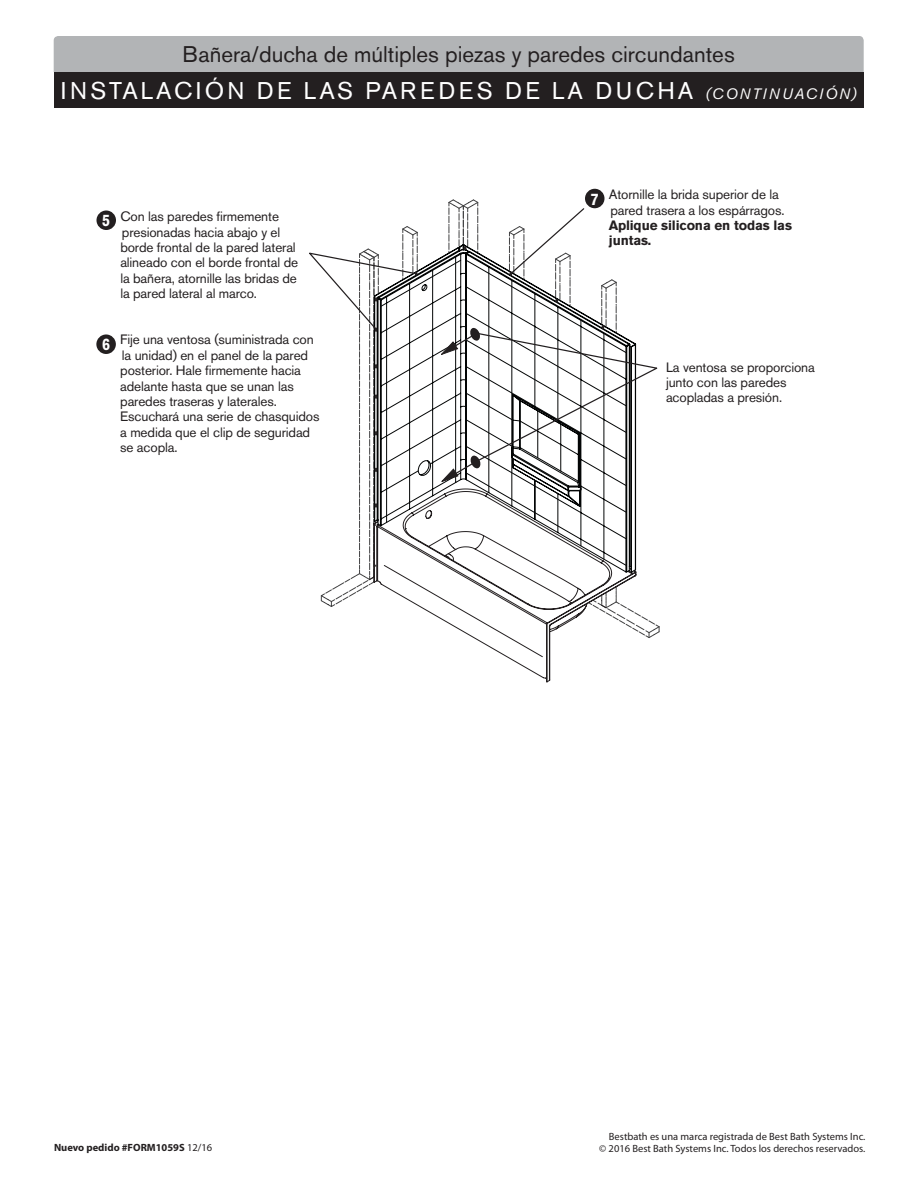
<style>
.page{position:relative;width:918px;height:1188px;background:#fff}
.page>*{position:absolute;margin:0;border:0;box-sizing:border-box;transform-origin:0 0}
.t1{font:24px "Akzidenz Grotesk BE";letter-spacing:.14em;color:#fff}
.t2{font:22.5px "Akzidenz Grotesk BE";color:#231f20}
.t3{font:13.5px/15.5px "Akzidenz Grotesk BE";letter-spacing:-.01em;color:#231f20}
.t4{font:700 13.5px/15px "Akzidenz Grotesk BE";letter-spacing:-.01em;color:#231f20}
.t5{font:10.5px/12px "Myriad Pro";color:#231f20;text-align:right}
.t6{font:700 10.5px "Myriad Pro";color:#231f20}
.s1{font-style:italic;font-size:15px}
.s2{font-weight:700;font-size:16.5px;color:#fff}
.s3{font-weight:400}
</style>
<div class="page">
<div style="left:54px;top:36px;width:810px;height:36px;background:#b2b4b6"></div>
<div style="left:54px;top:72px;width:810px;height:36px;background:#231f20"></div>
<svg style="left:475px;top:639px;width:76px;height:43px"></svg>
<svg style="left:320px;top:200px;width:340px;height:439px"></svg>
<svg style="left:309px;top:207px;width:351px;height:255px"></svg>
<div style="left:96px;top:211px;width:20px;height:19px;background:#231f20;border-radius:50%"></div>
<div style="left:96px;top:334px;width:20px;height:20px;background:#231f20;border-radius:50%"></div>
<div style="left:585px;top:189px;width:19px;height:19px;background:#231f20;border-radius:50%"></div>
<h2 class="t2" style="left:183px;top:41px;width:554px">Bañera/ducha de múltiples piezas y paredes circundantes</h2>
<h1 class="t1" style="left:61px;top:76px;width:797px">INSTALACIÓN DE LAS PAREDES DE LA DUCHA <span class="s1">(CONTINUACIÓN)</span></h1>
<p class="t3" style="left:120px;top:209px;width:179px;text-indent:-18px"><span class="s2">5</span> Con las paredes firmemente presionadas hacia abajo y el borde frontal de la pared lateral alineado con el borde frontal de la bañera, atornille las bridas de la pared lateral al marco.</p>
<p class="t3" style="left:120px;top:332px;width:201px;text-indent:-18px"><span class="s2">6</span> Fije una ventosa (suministrada con la unidad) en el panel de la pared posterior. Hale firmemente hacia adelante hasta que se unan las paredes traseras y laterales.<br>Escuchará una serie de chasquidos a medida que el clip de seguridad se acopla.</p>
<p class="t3" style="left:610px;top:187px;width:176px;text-indent:-20px"><span class="s2">7</span> Atornille la brida superior de la pared trasera a los espárragos.</p>
<p class="t4" style="left:609px;top:218px;width:185px">Aplique silicona en todas las juntas.</p>
<p class="t3" style="left:666px;top:359px;width:150px">La ventosa se proporciona junto con las paredes acopladas a presión.</p>
<p class="t6" style="left:54px;top:1140px;width:160px">Nuevo pedido #FORM1059S <span class="s3">12/16</span></p>
<p class="t5" style="left:599px;top:1130px;width:268px">Bestbath es una marca registrada de Best Bath Systems Inc. © 2016 Best Bath Systems Inc. Todos los derechos reservados.</p>
</div>
